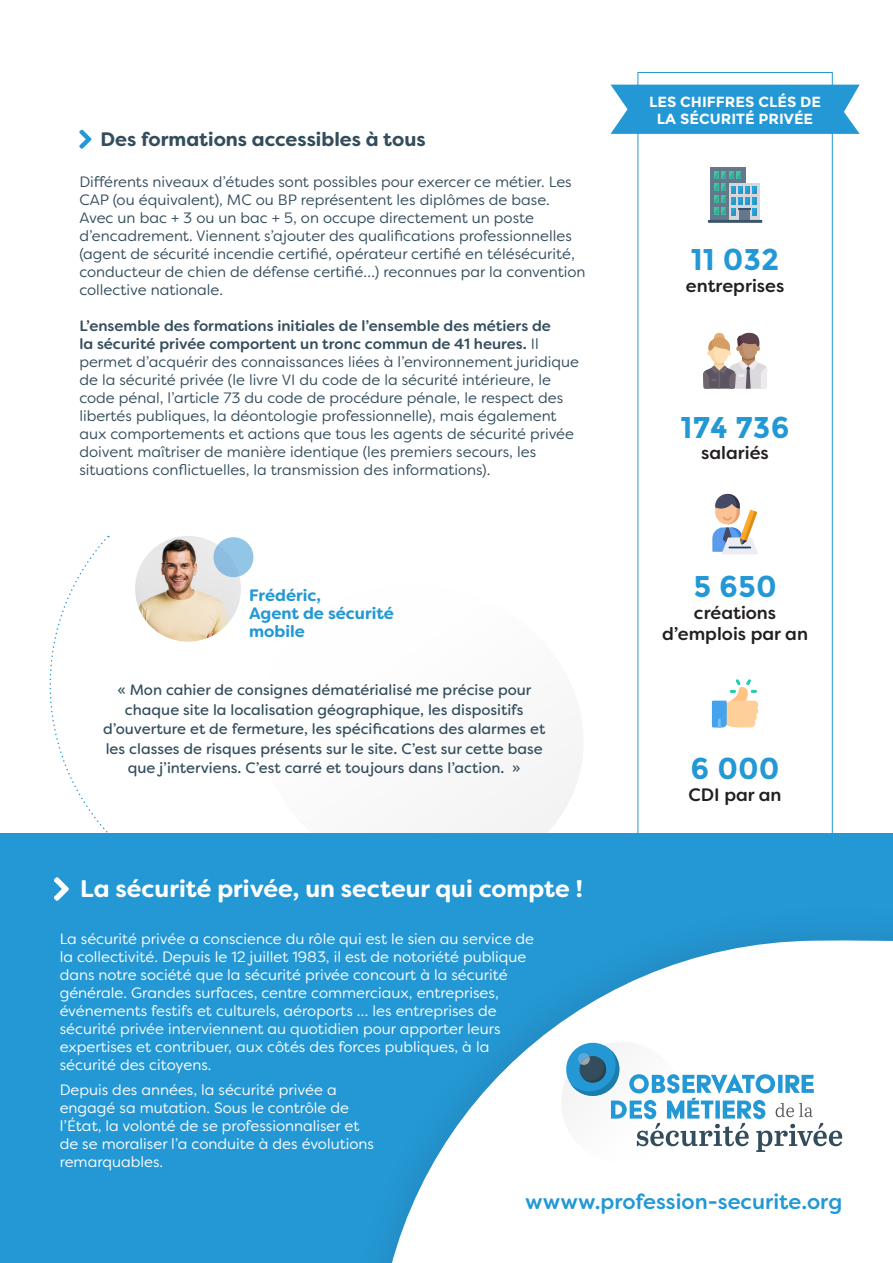
<style>
.page{position:relative;width:893px;height:1263px;background:#fff}
.page>*{position:absolute;margin:0;border:0;box-sizing:border-box;transform-origin:0 0}
.t1{font:700 30px "Montserrat";color:#2398d5}
.t2{font:700 24px "Filson Soft";color:#fff}
.t3{font:500 21.3px "Filson Soft";color:#2398d5}
.t4{font:700 19.5px "Filson Soft";color:#334d5c}
.t5{font:500 18px "Filson Soft";color:#231f20}
.t6{font:700 16.5px/18px "Filson Soft";color:#2398d5}
.t7{font:15px/18px "Filson Soft";color:#334d5c}
.t8{font:15px/18px "Filson Soft";color:#fff}
.t9{font:15px/19.5px "Filson Soft";color:#334d5c;text-align:center}
.t10{font:700 14.7px "Montserrat";color:#fff}
.s1{font-weight:500}
</style>
<div class="page">
<svg style="left:475px;top:761px;width:107px;height:72px;fill:#f5f5f5"></svg>
<div style="left:0;top:833px;width:893px;height:430px;background:#2398d5"></div>
<svg style="left:386px;top:933px;width:507px;height:330px;fill:#fff"></svg>
<div style="left:561px;top:1042px;width:122px;height:121px;background:#f7f7f7;border-radius:50%"></div>
<div style="left:566px;top:1043px;width:53px;height:53px;background:#2398d5;border-radius:50%"></div>
<svg style="left:571px;top:1050px;width:271px;height:102px"></svg>
<svg style="left:49px;top:536px;width:205px;height:365px"></svg>
<div style="left:710px;top:167px;width:35px;height:53px;background:#63788a"></div>
<div style="left:729px;top:183px;width:30px;height:37px;background:#d6d6db"></div>
<div style="left:739px;top:210px;width:10px;height:10px;background:#63788a"></div>
<hr style="left:708px;top:220px;width:54px;height:3px;background:#3b546b">
<svg style="left:714px;top:171px;width:43px;height:44px"></svg>
<svg style="left:712px;top:494px;width:46px;height:60px"></svg>
<svg style="left:712px;top:679px;width:46px;height:48px"></svg>
<svg style="left:703px;top:332px;width:64px;height:57px"></svg>
<svg style="left:79px;top:130px;width:12px;height:19px"></svg>
<svg style="left:610px;top:85px;width:250px;height:49px;background:#329fd7"></svg>
<img style="left:135px;top:536px;width:106px;height:106px;border-radius:53px">
<div style="left:213px;top:537px;width:40px;height:40px;background:#93c5e7;border-radius:50%"></div>
<p class="t4" style="left:101px;top:126px;width:327px">Des formations accessibles à tous</p>
<p class="t7" style="left:79px;top:173px;width:508px">Différents niveaux d’études sont possibles pour exercer ce métier. Les CAP (ou équivalent), MC ou BP représentent les diplômes de base.<br>Avec un bac + 3 ou un bac + 5, on occupe directement un poste d’encadrement. Viennent s’ajouter des qualifications professionnelles (agent de sécurité incendie certifié, opérateur certifié en télésécurité, conducteur de chien de défense certifié…) reconnues par la convention collective nationale.</p>
<p class="t7" style="left:79px;top:317px;width:501px"><span class="s1">L’ensemble des formations initiales de l’ensemble des métiers de<br>la sécurité privée comportent un tronc commun de 41 heures.</span> Il permet d’acquérir des connaissances liées à l’environnement juridique de la sécurité privée (le livre VI du code de la sécurité intérieure, le code pénal, l’article 73 du code de procédure pénale, le respect des libertés publiques, la déontologie professionnelle), mais également aux comportements et actions que tous les agents de sécurité privée doivent maîtriser de manière identique (les premiers secours, les situations conflictuelles, la transmission des informations).</p>
<p class="t6" style="left:249px;top:586px;width:73px">Frédéric,</p>
<p class="t6" style="left:249px;top:604px;width:146px">Agent de sécurité mobile</p>
<p class="t9" style="left:103px;top:680px;width:444px">« Mon cahier de consignes dématérialisé me précise pour chaque site la localisation géographique, les dispositifs d’ouverture et de fermeture, les spécifications des alarmes et les classes de risques présents sur le site. C’est sur cette base que j’interviens. C’est carré et toujours dans l’action. »</p>
<p class="t2" style="left:80px;top:873px;width:504px">La sécurité privée, un secteur qui compte !</p>
<p class="t8" style="left:60px;top:930px;width:476px">La sécurité privée a conscience du rôle qui est le sien au service de la collectivité. Depuis le 12 juillet 1983, il est de notoriété publique dans notre société que la sécurité privée concourt à la sécurité générale. Grandes surfaces, centre commerciaux, entreprises, événements festifs et culturels, aéroports … les entreprises de sécurité privée interviennent au quotidien pour apporter leurs expertises et contribuer, aux côtés des forces publiques, à la sécurité des citoyens.</p>
<p class="t8" style="left:60px;top:1080px;width:316px">Depuis des années, la sécurité privée a engagé sa mutation. Sous le contrôle de l’État, la volonté de se professionnaliser et de se moraliser l’a conduite à des évolutions remarquables.</p>
<p class="t10" style="left:649px;top:93px;width:173px">LES CHIFFRES CLÉS DE</p>
<p class="t10" style="left:657px;top:111px;width:158px">LA SÉCURITÉ PRIVÉE</p>
<p class="t1" style="left:691px;top:242px;width:90px">11 032</p>
<p class="t5" style="left:686px;top:274px;width:100px">entreprises</p>
<p class="t1" style="left:681px;top:409px;width:111px">174 736</p>
<p class="t5" style="left:701px;top:441px;width:69px">salariés</p>
<p class="t1" style="left:693px;top:569px;width:85px">5 650</p>
<p class="t5" style="left:694px;top:601px;width:84px">créations</p>
<p class="t5" style="left:662px;top:622px;width:147px">d’emplois par an</p>
<p class="t1" style="left:691px;top:751px;width:90px">6 000</p>
<p class="t5" style="left:689px;top:783px;width:95px">CDI par an</p>
<p class="t3" style="left:525px;top:1188px;width:319px">wwww.profession-securite.org</p>
</div>
